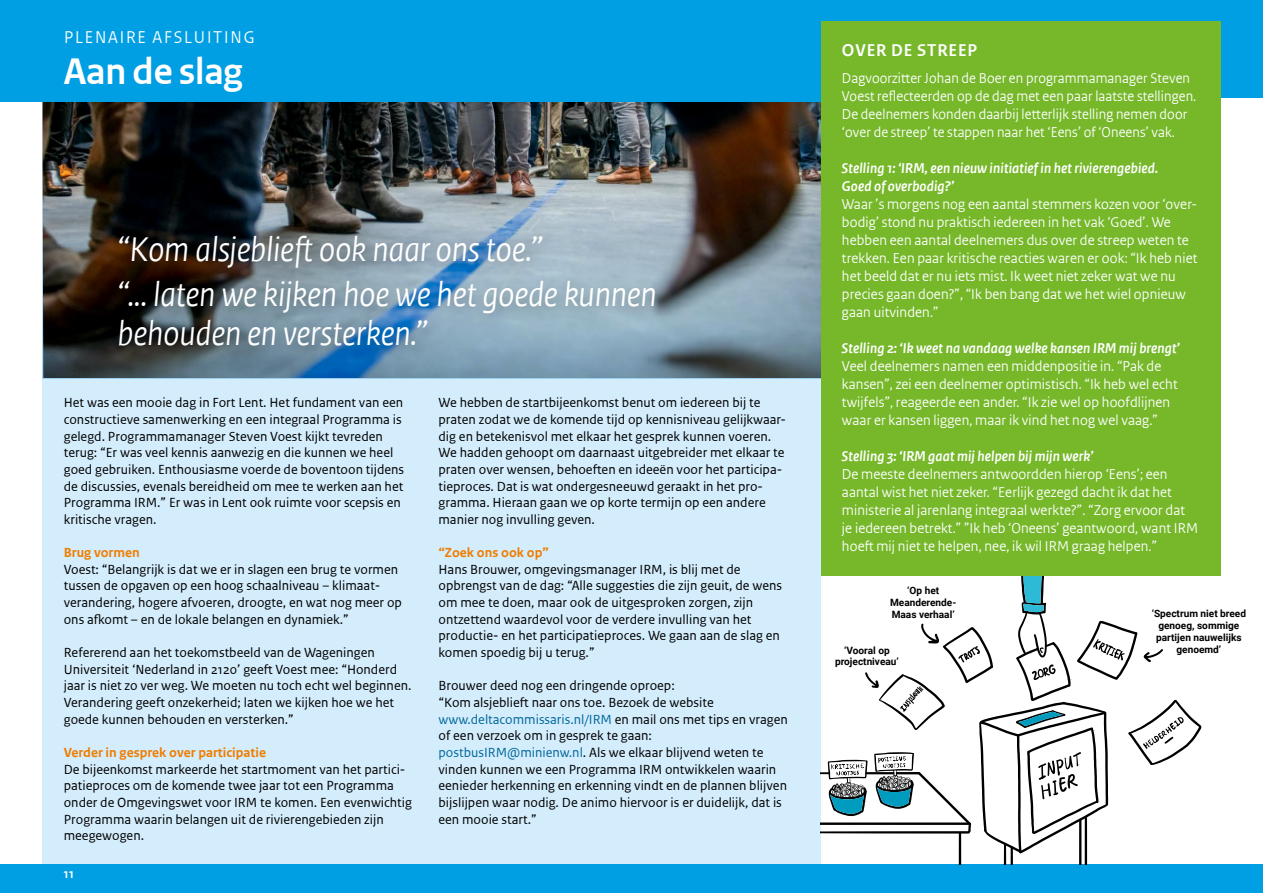
<style>
.page{position:relative;width:1263px;height:893px;background:#fff}
.page>*{position:absolute;margin:0;border:0;box-sizing:border-box;transform-origin:0 0}
.Kop_spread{font:700 39px "Rijksoverheid Sans Heading TT";color:#fff}
.citaat_groot_als_str{font:italic 36px/39px "Rijksoverheid Sans Heading TT";letter-spacing:-.005em;color:#fff}
.chapeau-wit{font:18px "Rijksoverheid Sans Heading TT";letter-spacing:.1em;color:#fff}
.stelling_kopje{font:700 18px "Rijksoverheid Sans Heading TT";letter-spacing:.05em;color:#fff}
.Stelling_body{font:15px/18px "Rijksoverheid Sans Heading TT";letter-spacing:.01em;color:#fff}
.Stelling_body-2{font:italic 700 15px/18px "Rijksoverheid Sans Heading TT";letter-spacing:.01em;color:#fff}
.body{font:13.8px/16.6px "Rijksoverheid Sans Text TT";color:#000}
.tussenkopje{font:700 13.8px "Rijksoverheid Sans Text TT";color:#ef7d00}
.t1{font:700 13.5px "Rijksoverheid Sans Heading TT";color:#fff}
.t2{font:700 10.05px/11.7px "Roboto";color:#000;text-align:center}
.s1{color:#01689b}
</style>
<div class="page">
<div style="left:43px;top:100px;width:778px;height:779px;background:#d4edfc"></div>
<img style="left:43px;top:102px;width:778px;height:78px">
<div style="left:0;top:0;width:1263px;height:98px;background:#009fe3"></div>
<div style="left:0;top:43px;width:1220px;height:59px;background:#009fe3"></div>
<div style="left:0;top:864px;width:1263px;height:29px;background:#009fe3"></div>
<img style="left:43px;top:180px;width:778px;height:198px">
<svg style="left:821px;top:576px;width:380px;height:288px"></svg>
<div style="left:821px;top:21px;width:399px;height:555px;background:#76b82a"></div>
<div style="left:109px;top:225px;width:562px;height:137px;background:#000;opacity:.3"></div>
<p class="chapeau-wit" style="left:64px;top:26px;width:192px">PLENAIRE AFSLUITING</p>
<p class="Kop_spread" style="left:64px;top:49px;width:180px">Aan de slag</p>
<p class="citaat_groot_als_str" style="left:117px;top:231px;width:427px">“Kom alsjeblieft ook naar ons toe.”</p>
<p class="citaat_groot_als_str" style="left:117px;top:276px;width:541px">“... laten we kijken hoe we het goede kunnen behouden en versterken.”</p>
<p class="body" style="left:64px;top:395px;width:342px">Het was een mooie dag in Fort Lent. Het fundament van een constructieve samenwerking en een integraal Programma is gelegd. Programmamanager Steven Voest kijkt tevreden terug: “Er was veel kennis aanwezig en die kunnen we heel goed gebruiken. Enthousiasme voerde de boventoon tijdens de discussies, evenals bereidheid om mee te werken aan het Programma IRM.” Er was in Lent ook ruimte voor scepsis en kritische vragen.</p>
<p class="tussenkopje" style="left:64px;top:545px;width:77px">Brug vormen</p>
<p class="body" style="left:64px;top:561px;width:340px">Voest: “Belangrijk is dat we er in slagen een brug te vormen tussen de opgaven op een hoog schaalniveau – klimaat&shy;verandering, hogere afvoeren, droogte, en wat nog meer op ons afkomt – en de lokale belangen en dynamiek.”</p>
<p class="body" style="left:64px;top:644px;width:349px">Refererend aan het toekomstbeeld van de Wageningen Universiteit ‘Nederland in 2120’ geeft Voest mee: “Honderd jaar is niet zo ver weg. We moeten nu toch echt wel beginnen.<br>Verandering geeft onzekerheid; laten we kijken hoe we het goede kunnen behouden en versterken.”</p>
<p class="tussenkopje" style="left:64px;top:745px;width:204px">Verder in gesprek over participatie</p>
<p class="body" style="left:64px;top:761px;width:350px">De bijeenkomst markeerde het startmoment van het partici&shy;patieproces om de komende twee jaar tot een Programma onder de Omgevingswet voor IRM te komen. Een evenwichtig Programma waarin belangen uit de rivierengebieden zijn meegewogen.</p>
<p class="t1" style="left:64px;top:866px;width:12px">11</p>
<p class="body" style="left:438px;top:395px;width:349px">We hebben de startbijeenkomst benut om iedereen bij te praten zodat we de komende tijd op kennisniveau gelijkwaar&shy;dig en betekenisvol met elkaar het gesprek kunnen voeren.<br>We hadden gehoopt om daarnaast uitgebreider met elkaar te praten over wensen, behoeften en ideeën voor het participa&shy;tieproces. Dat is wat ondergesneeuwd geraakt in het pro&shy;gramma. Hieraan gaan we op korte termijn op een andere manier nog invulling geven.</p>
<p class="tussenkopje" style="left:438px;top:545px;width:112px">“Zoek ons ook op”</p>
<p class="body" style="left:438px;top:561px;width:345px">Hans Brouwer, omgevingsmanager IRM, is blij met de opbrengst van de dag: “Alle suggesties die zijn geuit, de wens om mee te doen, maar ook de uitgesproken zorgen, zijn ontzettend waardevol voor de verdere invulling van het productie- en het participatieproces. We gaan aan de slag en komen spoedig bij u terug.”</p>
<p class="body" style="left:438px;top:678px;width:351px">Brouwer deed nog een dringende oproep:<br>“Kom alsjeblieft naar ons toe. Bezoek de website <span class="s1">www.deltacommissaris.nl/IRM</span> en mail ons met tips en vragen of een verzoek om in gesprek te gaan: <span class="s1">postbusIRM@minienw.nl</span>. Als we elkaar blijvend weten te vinden kunnen we een Programma IRM ontwikkelen waarin eenieder herkenning en erkenning vindt en de plannen blijven bijslijpen waar nodig. De animo hiervoor is er duidelijk, dat is een mooie start.”</p>
<p class="stelling_kopje" style="left:842px;top:40px;width:137px">OVER DE STREEP</p>
<p class="Stelling_body" style="left:842px;top:69px;width:356px">Dagvoorzitter Johan de Boer en programmamanager Steven Voest reflecteerden op de dag met een paar laatste stellingen.<br>De deelnemers konden daarbij letterlijk stelling nemen door ‘over de streep’ te stappen naar het ‘Eens’ of ‘Oneens’ vak.</p>
<p class="Stelling_body-2" style="left:842px;top:159px;width:318px">Stelling 1: ‘IRM, een nieuw initiatief in het rivierengebied.<br>Goed of overbodig?’</p>
<p class="Stelling_body" style="left:842px;top:195px;width:357px">Waar ’s morgens nog een aantal stemmers kozen voor ‘over&shy;bodig’ stond nu praktisch iedereen in het vak ‘Goed’. We hebben een aantal deelnemers dus over de streep weten te trekken. Een paar kritische reacties waren er ook: “Ik heb niet het beeld dat er nu iets mist. Ik weet niet zeker wat we nu precies gaan doen?”, “Ik ben bang dat we het wiel opnieuw gaan uitvinden.”</p>
<p class="Stelling_body-2" style="left:842px;top:339px;width:339px">Stelling 2: ‘Ik weet na vandaag welke kansen IRM mij brengt’</p>
<p class="Stelling_body" style="left:842px;top:357px;width:337px">Veel deelnemers namen een middenpositie in. “Pak de kansen”, zei een deelnemer optimistisch. “Ik heb wel echt twijfels”, reageerde een ander. “Ik zie wel op hoofdlijnen waar er kansen liggen, maar ik vind het nog wel vaag.”</p>
<p class="Stelling_body-2" style="left:842px;top:447px;width:253px">Stelling 3: ‘IRM gaat mij helpen bij mijn werk’</p>
<p class="Stelling_body" style="left:842px;top:465px;width:358px">De meeste deelnemers antwoordden hierop ‘Eens’; een aantal wist het niet zeker. “Eerlijk gezegd dacht ik dat het ministerie al jarenlang integraal werkte?”. “Zorg ervoor dat je iedereen betrekt.” ”Ik heb ‘Oneens’ geantwoord, want IRM hoeft mij niet te helpen, nee, ik wil IRM graag helpen.”</p>
<p class="t2" style="left:890px;top:584px;width:68px">‘Op het<br>Meanderende-<br>Maas verhaal’</p>
<p class="t2" style="left:835px;top:644px;width:65px">‘Vooral op projectniveau’</p>
<p class="t2" style="left:1152px;top:607px;width:96px">‘Spectrum niet breed genoeg, sommige partijen nauwelijks genoemd’</p>
</div>
